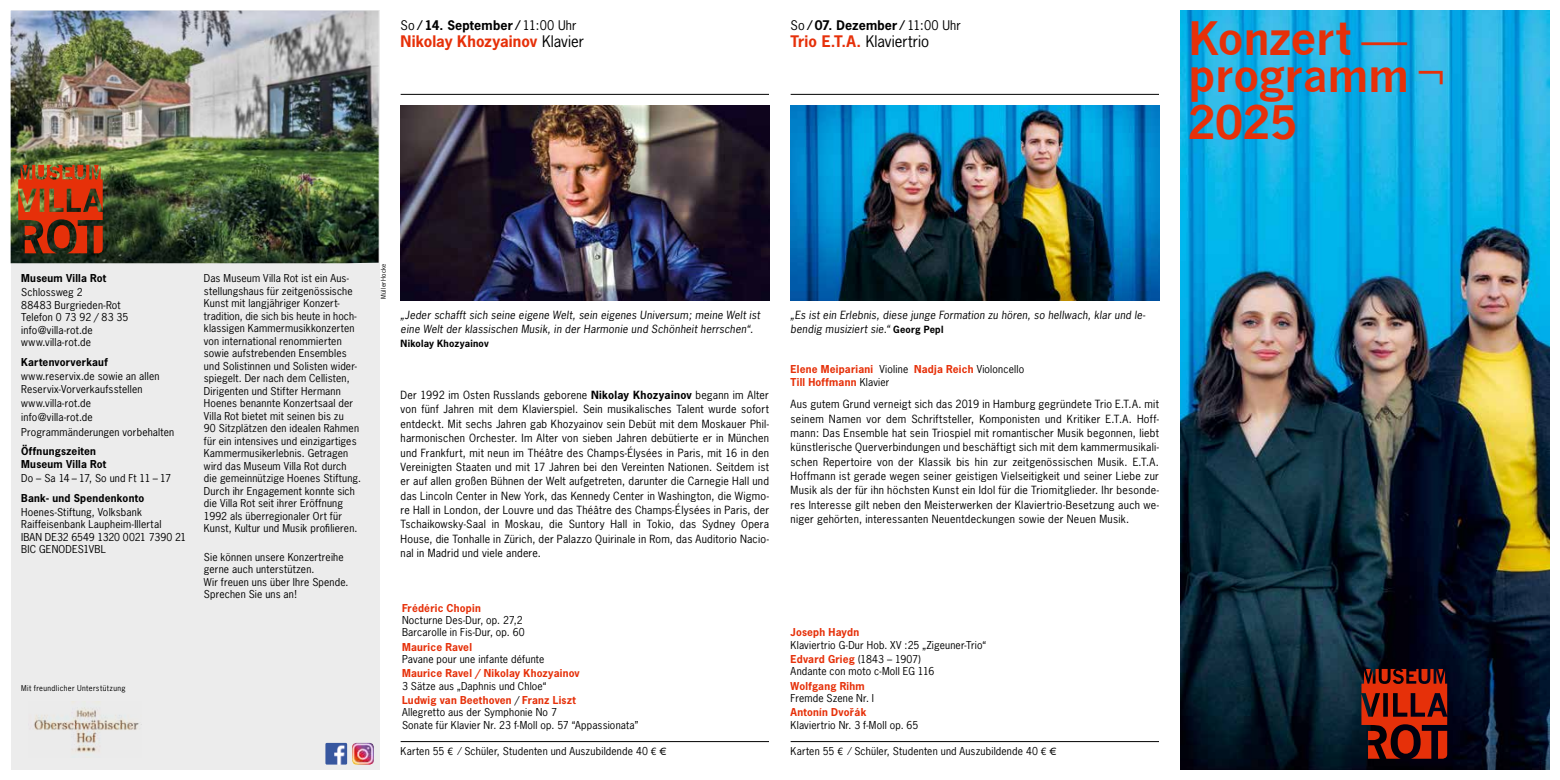
<style>
.page{position:relative;width:1560px;height:780px;background:#fff}
.page>*{position:absolute;margin:0;border:0;box-sizing:border-box;transform-origin:0 0}
.t1{font:700 45px/36.2px "News Gothic";letter-spacing:-.015em;color:#e63009}
.t2{font:700 15px "News Gothic";letter-spacing:.005em;color:#e63009}
.t3{font:15px "News Gothic";color:#000}
.t4{font:700 12.5px "News Gothic";letter-spacing:.015em;color:#000}
.t5{font:10.62px/14.4px "News Gothic";letter-spacing:.025em;color:#000;text-align:justify}
.t6{font:italic 10.62px/13.8px "News Gothic";letter-spacing:.025em;color:#000}
.t7{font:10.25px/12.5px "News Gothic";letter-spacing:.02em;color:#000}
.t8{font:700 10.25px/12.2px "News Gothic";letter-spacing:.02em;color:#e63009}
.t9{font:700 10.25px/12.5px "News Gothic";letter-spacing:.025em;color:#000}
.t10{font:700 9.38px "News Gothic";letter-spacing:.025em;color:#000}
.t11{font:7.5px "News Gothic";letter-spacing:.05em;color:#000}
.t12{font:6.25px "News Gothic";letter-spacing:.055em;color:#000}
.s1{font-weight:400}
.s2{font-weight:400;color:#000}
.s3{font-weight:700;color:#e63009}
.s4{font-weight:700}
.s5{font-weight:700;font-style:normal;font-size:9.38px}
.s6{font-family:"Linotype Euro Font Ato F"}
</style>
<div class="page">
<div style="left:11px;top:11px;width:368px;height:759px;background:#ececec"></div>
<img style="left:11px;top:11px;width:367px;height:252px">
<img style="left:18px;top:165px;width:85px;height:88px">
<hr style="left:400px;top:94px;width:369px;height:1px;background:#000">
<hr style="left:790px;top:94px;width:368px;height:1px;background:#000">
<hr style="left:400px;top:741px;width:369px;height:1px;background:#000">
<hr style="left:790px;top:741px;width:368px;height:1px;background:#000">
<img style="left:400px;top:106px;width:369px;height:194px">
<img style="left:790px;top:106px;width:368px;height:194px">
<img style="left:1180px;top:11px;width:368px;height:758px">
<svg style="left:1361px;top:669px;width:85px;height:89px;background:#8f1f0c"></svg>
<img style="left:34px;top:701px;width:108px;height:51px">
<img style="left:352px;top:742px;width:22px;height:22px">
<img style="left:325px;top:742px;width:22px;height:22px">
<p class="t4" style="left:400px;top:17px;width:177px"><span class="s1">So</span> ⁄ 14. September ⁄ <span class="s1">11:00 Uhr</span></p>
<h2 class="t2" style="left:400px;top:32px;width:185px">Nikolay Khozyainov <span class="s2">Klavier</span></h2>
<p class="t4" style="left:790px;top:17px;width:172px"><span class="s1">So</span> ⁄ 07. Dezember ⁄ <span class="s1">11:00 Uhr</span></p>
<h2 class="t3" style="left:790px;top:32px;width:140px"><span class="s3">Trio E.T.A.</span> Klaviertrio</h2>
<h1 class="t1" style="left:1187px;top:20px;width:260px">Konzert <span class="s1">— </span>programm <span class="s1">¬</span></h1>
<h1 class="t1" style="left:1187px;top:104px;width:112px">2025</h1>
<p class="t9" style="left:21px;top:272px;width:87px">Museum Villa Rot</p>
<p class="t7" style="left:21px;top:286px;width:109px">Schlossweg 2<br>88483 Burgrieden-Rot<br>Telefon 0 73 92 / 83 35 info@villa-rot.de www.villa-rot.de</p>
<p class="t9" style="left:21px;top:356px;width:88px">Kartenvorverkauf</p>
<p class="t7" style="left:21px;top:370px;width:140px">www.reservix.de sowie an allen<br>Reservix-Vorverkaufsstellen</p>
<p class="t7" style="left:21px;top:396px;width:154px;line-height:14.2px">www.villa-rot.de<br>info@villa-rot.de<br>Programmänderungen vorbehalten</p>
<p class="t9" style="left:21px;top:445px;width:87px">Öffnungszeiten<br>Museum Villa Rot</p>
<p class="t7" style="left:21px;top:472px;width:151px">Do – Sa 14 – 17, So und Ft 11 – 17</p>
<p class="t9" style="left:21px;top:491px;width:124px">Bank- und Spendenkonto</p>
<p class="t7" style="left:21px;top:505px;width:167px">Hoenes-Stiftung, Volksbank<br>Raiffeisenbank Laupheim-Illertal<br>IBAN DE32 6549 1320 0021 7390 21<br>BIC GENODES1VBL</p>
<p class="t7" style="left:204px;top:272px;width:159px">Das Museum Villa Rot ist ein Aus&shy;stellungshaus für zeitgenössische Kunst mit langjähriger Konzert&shy;tradition, die sich bis heute in hoch&shy;klassigen Kammermusikkonzerten von international renommierten sowie aufstrebenden Ensembles und Solistinnen und Solisten wider&shy;spiegelt. Der nach dem Cellisten, Dirigenten und Stifter Hermann Hoenes benannte Konzertsaal der Villa Rot bietet mit seinen bis zu<br>90 Sitzplätzen den idealen Rahmen für ein intensives und einzigartiges Kammermusikerlebnis. Getragen wird das Museum Villa Rot durch die gemeinnützige Hoenes Stiftung.<br>Durch ihr Engagement konnte sich die Villa Rot seit ihrer Eröffnung 1992 als überregionaler Ort für Kunst, Kultur und Musik profilieren.</p>
<p class="t7" style="left:204px;top:550px;width:146px">Sie können unsere Konzertreihe gerne auch unterstützen.<br>Wir freuen uns über Ihre Spende.<br>Sprechen Sie uns an!</p>
<p class="t11" style="left:21px;top:683px;width:106px">Mit freundlicher Unterstützung</p>
<p class="t12" style="left:379px;top:299px;width:37px;rotate:-90deg">MüllerHocke</p>
<p class="t6" style="left:400px;top:308px;width:361px">„Jeder schafft sich seine eigene Welt, sein eigenes Universum; meine Welt ist eine Welt der klassischen Musik, in der Harmonie und Schönheit herrschen“.</p>
<p class="t10" style="left:400px;top:337px;width:90px">Nikolay Khozyainov</p>
<p class="t5" style="left:400px;top:387px;width:370px">Der 1992 im Osten Russlands geborene <span class="s4">Nikolay Khozyainov</span> begann im Alter von fünf Jahren mit dem Klavierspiel. Sein musikalisches Talent wurde sofort entdeckt. Mit sechs Jahren gab Khozyainov sein Debüt mit dem Moskauer Phil&shy;harmonischen Orchester. Im Alter von sieben Jahren debütierte er in München und Frankfurt, mit neun im Théâtre des Champs-Élysées in Paris, mit 16 in den Vereinigten Staaten und mit 17 Jahren bei den Vereinten Nationen. Seitdem ist er auf allen großen Bühnen der Welt aufgetreten, darunter die Carnegie Hall und das Lincoln Center in New York, das Kennedy Center in Washington, die Wigmo&shy;re Hall in London, der Louvre und das Théâtre des Champs-Élysées in Paris, der Tschaikowsky-Saal in Moskau, die Suntory Hall in Tokio, das Sydney Opera House, die Tonhalle in Zürich, der Palazzo Quirinale in Rom, das Auditorio Nacio&shy;nal in Madrid und viele andere.</p>
<p class="t6" style="left:790px;top:308px;width:356px">„Es ist ein Erlebnis, diese junge Formation zu hören, so hellwach, klar und le&shy;bendig musiziert sie.“ <span class="s5">Georg Pepl</span></p>
<p class="t8" style="left:790px;top:363px;width:235px">Elene Meipariani <span class="s2">Violine</span> Nadja Reich <span class="s2">Violoncello<br></span>Till Hoffmann <span class="s2">Klavier</span></p>
<p class="t5" style="left:790px;top:397px;width:370px">Aus gutem Grund verneigt sich das 2019 in Hamburg gegründete Trio E.T.A. mit seinem Namen vor dem Schriftsteller, Komponisten und Kritiker E.T.A. Hoff&shy;mann: Das Ensemble hat sein Triospiel mit romantischer Musik begonnen, liebt künstlerische Querverbindungen und beschäftigt sich mit dem kammermusikali&shy;schen Repertoire von der Klassik bis hin zur zeitgenössischen Musik. E.T.A.<br>Hoffmann ist gerade wegen seiner geistigen Vielseitigkeit und seiner Liebe zur Musik als der für ihn höchsten Kunst ein Idol für die Triomitglieder. Ihr besonde&shy;res Interesse gilt neben den Meisterwerken der Klaviertrio-Besetzung auch we&shy;niger gehörten, interessanten Neuentdeckungen sowie der Neuen Musik.</p>
<p class="t8" style="left:402px;top:601px;width:80px">Frédéric Chopin</p>
<p class="t7" style="left:402px;top:613px;width:124px">Nocturne Des-Dur, op. 27,2<br>Barcarolle in Fis-Dur, op. 60</p>
<p class="t8" style="left:402px;top:640px;width:71px">Maurice Ravel</p>
<p class="t7" style="left:402px;top:652px;width:144px">Pavane pour une infante défunte</p>
<p class="t8" style="left:402px;top:667px;width:179px">Maurice Ravel / Nikolay Khozyainov</p>
<p class="t8" style="left:402px;top:678px;width:175px;line-height:14.4px"><span class="s2">3 Sätze aus „Daphnis und Chloe“<br></span>Ludwig van Beethoven <span class="s2">/</span> Franz Liszt</p>
<p class="t7" style="left:402px;top:706px;width:238px">Allegretto aus der Symphonie No 7<br>Sonate für Klavier Nr. 23 f-Moll op. 57 “Appassionata”</p>
<p class="t8" style="left:790px;top:626px;width:70px">Joseph Haydn</p>
<p class="t7" style="left:790px;top:637px;width:197px;line-height:14.4px">Klaviertrio G-Dur Hob. XV :25 „Zigeuner-Trio“<br><span class="s3">Edvard Grieg</span> (1843 – 1907)</p>
<p class="t7" style="left:790px;top:665px;width:145px">Andante con moto c-Moll EG 116</p>
<p class="t8" style="left:790px;top:679px;width:76px">Wolfgang Rihm</p>
<p class="t7" style="left:790px;top:691px;width:85px">Fremde Szene Nr. I</p>
<p class="t8" style="left:790px;top:706px;width:77px">Antonín Dvorˇák</p>
<p class="t7" style="left:790px;top:718px;width:129px">Klaviertrio Nr. 3 f-Moll op. 65</p>
<p class="t7" style="left:400px;top:744px;width:263px">Karten 55 <span class="s6">F</span> ⁄ Schüler, Studenten und Auszubildende 40 <span class="s6">F</span> €</p>
<p class="t7" style="left:790px;top:744px;width:263px">Karten 55 <span class="s6">F</span> ⁄ Schüler, Studenten und Auszubildende 40 <span class="s6">F</span> €</p>
</div>
